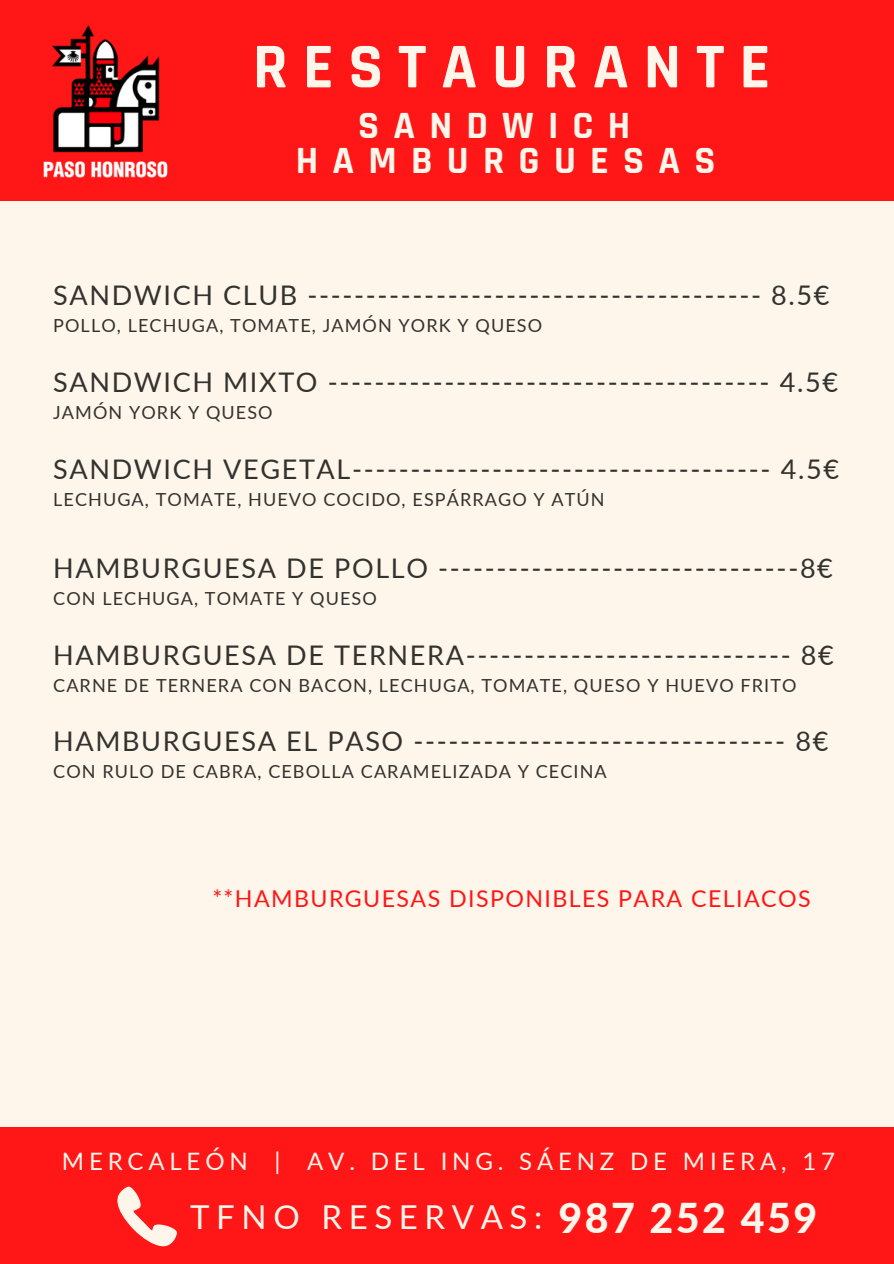
<style>
.page{position:relative;width:894px;height:1264px;background:#fff}
.page>*{position:absolute;margin:0;border:0;box-sizing:border-box;transform-origin:0 0}
.t1{font:700 64.35px "Rajdhani";letter-spacing:.23em;color:#fff6eb}
.t2{font:700 39px/35px "Rajdhani";letter-spacing:.365em;color:#fff6eb;text-align:center}
.t3{font:33px "Lato";letter-spacing:.2em;color:#fff6eb}
.t4{font:27px "Lato";letter-spacing:.06em;color:#32322f}
.t5{font:24px "Lato";letter-spacing:.2em;color:#fff6eb}
.t6{font:23.25px "Lato";letter-spacing:.06em;color:#ff1616}
.t7{font:18px "Lato";letter-spacing:.06em;color:#32322f}
.s1{font-weight:800;font-size:41.1px}
</style>
<div class="page">
<div style="left:0;top:0;width:893px;height:1263px;background:#fff6eb"></div>
<div style="left:0;top:0;width:893px;height:200px;background:#ff1616"></div>
<img style="left:43px;top:25px;width:125px;height:153px">
<div style="left:0;top:1127px;width:893px;height:136px;background:#ff1616"></div>
<svg style="left:117px;top:1186px;width:60px;height:60px"></svg>
<h1 class="t1" style="left:253px;top:27px;width:519px">RESTAURANTE</h1>
<h2 class="t2" style="left:296px;top:110px;width:421px">SANDWICH<br>HAMBURGUESAS</h2>
<p class="t4" style="left:53px;top:278px;width:777px">SANDWICH CLUB --------------------------------------- 8.5€</p>
<p class="t7" style="left:53px;top:314px;width:490px">POLLO, LECHUGA, TOMATE, JAMÓN YORK Y QUESO</p>
<p class="t4" style="left:53px;top:365px;width:786px">SANDWICH MIXTO -------------------------------------- 4.5€</p>
<p class="t7" style="left:53px;top:401px;width:221px">JAMÓN YORK Y QUESO</p>
<p class="t4" style="left:53px;top:452px;width:787px">SANDWICH VEGETAL------------------------------------ 4.5€</p>
<p class="t7" style="left:53px;top:488px;width:553px">LECHUGA, TOMATE, HUEVO COCIDO, ESPÁRRAGO Y ATÚN</p>
<p class="t4" style="left:53px;top:551px;width:781px">HAMBURGUESA DE POLLO -------------------------------8€</p>
<p class="t7" style="left:53px;top:587px;width:325px">CON LECHUGA, TOMATE Y QUESO</p>
<p class="t4" style="left:53px;top:638px;width:782px">HAMBURGUESA DE TERNERA---------------------------- 8€</p>
<p class="t7" style="left:53px;top:673px;width:744px">CARNE DE TERNERA CON BACON, LECHUGA, TOMATE, QUESO Y HUEVO FRITO</p>
<p class="t4" style="left:53px;top:724px;width:776px">HAMBURGUESA EL PASO -------------------------------- 8€</p>
<p class="t7" style="left:53px;top:760px;width:555px">CON RULO DE CABRA, CEBOLLA CARAMELIZADA Y CECINA</p>
<p class="t6" style="left:212px;top:883px;width:599px">**HAMBURGUESAS DISPONIBLES PARA CELIACOS</p>
<p class="t5" style="left:62px;top:1146px;width:774px">MERCALEÓN | AV. DEL ING. SÁENZ DE MIERA, 17</p>
<p class="t3" style="left:190px;top:1196px;width:628px">TFNO RESERVAS: <span class="s1">987 252 459</span></p>
</div>
